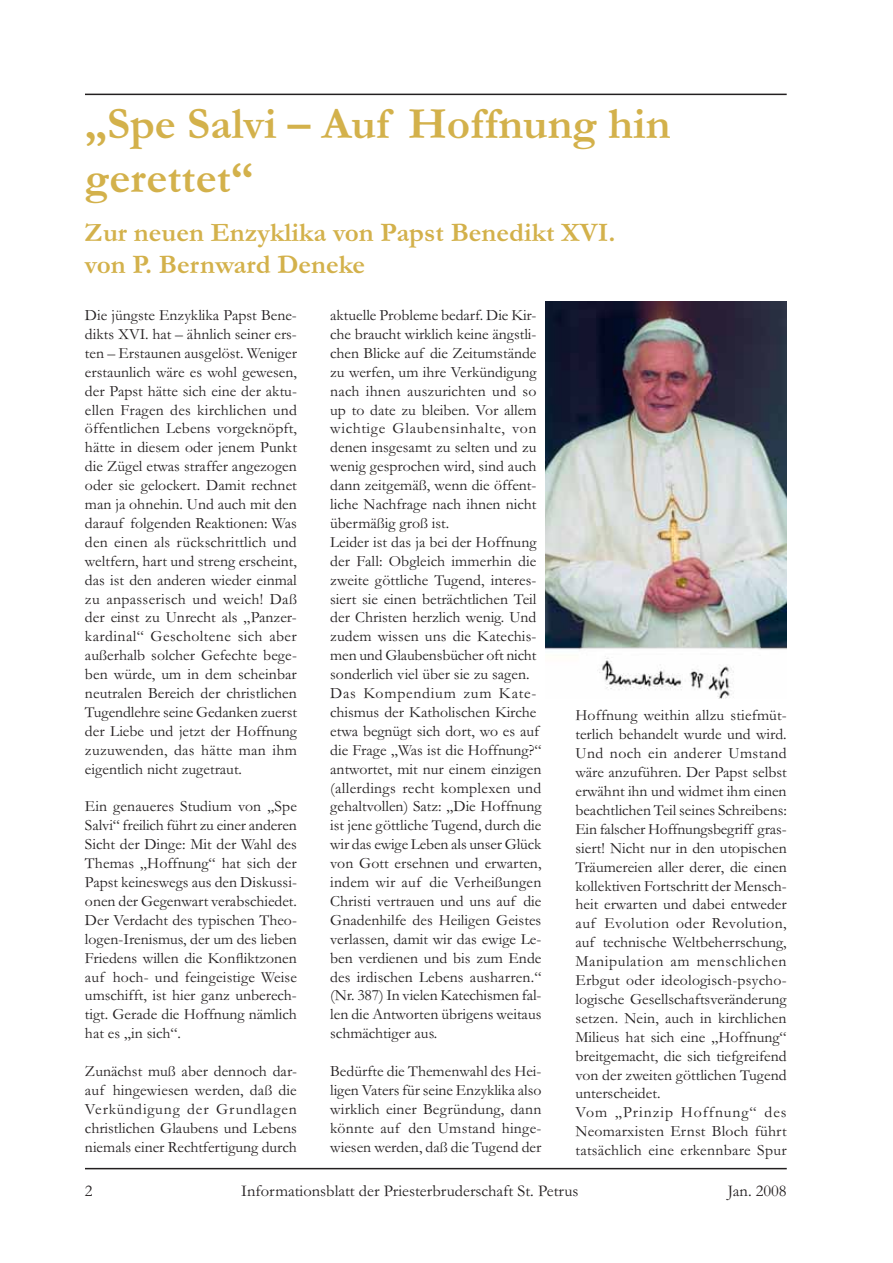
<style>
.page{position:relative;width:893px;height:1263px;background:#fff}
.page>*{position:absolute;margin:0;border:0;box-sizing:border-box;transform-origin:0 0}
.t1{font:700 45px/54px "Garamond";color:#d3b14b}
.t2{font:700 27px/32.4px "Garamond";color:#d3b14b}
.t3{font:16.5px "Garamond";color:#231f20}
.t4{font:15.75px/18.9px "Garamond";color:#231f20;text-align:justify}
</style>
<div class="page">
<hr style="left:85px;top:1168px;width:702px;height:1px;background:#231f20">
<hr style="left:85px;top:94px;width:702px;height:1px;background:#231f20">
<img style="left:545px;top:302px;width:242px;height:396px">
<h1 class="t1" style="left:85px;top:100px;width:587px">„Spe Salvi – Auf Hoffnung hin gerettet“</h1>
<h2 class="t2" style="left:85px;top:218px;width:532px">Zur neuen Enzyklika von Papst Benedikt XVI. von P. Bernward Deneke</h2>
<p class="t4" style="left:85px;top:307px;width:213px">Die jüngste Enzyklika Papst Bene&shy;dikts XVI. hat – ähnlich seiner ers&shy;ten – Erstaunen ausgelöst. Weniger erstaunlich wäre es wohl gewesen, der Papst hätte sich eine der aktu&shy;ellen Fragen des kirchlichen und öffentlichen Lebens vorgeknöpft, hätte in diesem oder jenem Punkt die Zügel etwas straffer angezogen oder sie gelockert. Damit rechnet man ja ohnehin. Und auch mit den darauf folgenden Reaktionen: Was den einen als rückschrittlich und weltfern, hart und streng erscheint, das ist den anderen wieder einmal zu anpasserisch und weich! Daß der einst zu Unrecht als „Panzer&shy;kardinal“ Gescholtene sich aber außerhalb solcher Gefechte bege&shy;ben würde, um in dem scheinbar neutralen Bereich der christlichen Tugendlehre seine Gedanken zuerst der Liebe und jetzt der Hoffnung zuzuwenden, das hätte man ihm eigentlich nicht zugetraut.</p>
<p class="t4" style="left:85px;top:799px;width:213px">Ein genaueres Studium von „Spe Salvi“ freilich führt zu einer anderen Sicht der Dinge: Mit der Wahl des Themas „Hoffnung“ hat sich der Papst keineswegs aus den Diskussi&shy;onen der Gegenwart verabschiedet.<br>Der Verdacht des typischen Theo&shy;logen-Irenismus, der um des lieben Friedens willen die Konfliktzonen auf hoch- und feingeistige Weise umschifft, ist hier ganz unberech&shy;tigt. Gerade die Hoffnung nämlich hat es „in sich“.</p>
<p class="t4" style="left:85px;top:1063px;width:213px">Zunächst muß aber dennoch dar&shy;auf hingewiesen werden, daß die Verkündigung der Grundlagen christlichen Glaubens und Lebens niemals einer Rechtfertigung durch</p>
<p class="t4" style="left:330px;top:307px;width:213px;text-align:left">aktuelle Probleme bedarf. Die Kir&shy;che braucht wirklich keine ängstli&shy;chen Blicke auf die Zeitumstände zu werfen, um ihre Verkündigung nach ihnen auszurichten und so up to date zu bleiben. Vor allem wichtige Glaubensinhalte, von denen insgesamt zu selten und zu wenig gesprochen wird, sind auch dann zeitgemäß, wenn die öffent&shy;liche Nachfrage nach ihnen nicht übermäßig groß ist.<br>Leider ist das ja bei der Hoffnung der Fall: Obgleich immerhin die zweite göttliche Tugend, interes&shy;siert sie einen beträchtlichen Teil der Christen herzlich wenig. Und zudem wissen uns die Katechis&shy;men und Glaubensbücher oft nicht sonderlich viel über sie zu sagen.<br>Das Kompendium zum Kate&shy;chismus der Katholischen Kirche etwa begnügt sich dort, wo es auf die Frage „Was ist die Hoffnung?“ antwortet, mit nur einem einzigen (allerdings recht komplexen und gehaltvollen) Satz: „Die Hoffnung ist jene göttliche Tugend, durch die wir das ewige Leben als unser Glück von Gott ersehnen und erwarten, indem wir auf die Verheißungen<br>Christi vertrauen und uns auf die<br>Gnadenhilfe des Heiligen Geistes verlassen, damit wir das ewige Le&shy;ben verdienen und bis zum Ende des irdischen Lebens ausharren.“ (Nr. 387) In vielen Katechismen fal&shy;len die Antworten übrigens weitaus schmächtiger aus.</p>
<p class="t4" style="left:330px;top:1063px;width:213px">Bedürfte die Themenwahl des Hei&shy;ligen Vaters für seine Enzyklika also wirklich einer Begründung, dann könnte auf den Umstand hinge&shy;wiesen werden, daß die Tugend der</p>
<p class="t4" style="left:575px;top:708px;width:213px;text-align:left">Hoffnung weithin allzu stiefmüt&shy;terlich behandelt wurde und wird.<br>Und noch ein anderer Umstand wäre anzuführen. Der Papst selbst erwähnt ihn und widmet ihm einen beachtlichen Teil seines Schreibens:<br>Ein falscher Hoffnungsbegriff gras&shy;siert! Nicht nur in den utopischen Träumereien aller derer, die einen kollektiven Fortschritt der Mensch&shy;heit erwarten und dabei entweder auf Evolution oder Revolution, auf technische Weltbeherrschung, Manipulation am menschlichen Erbgut oder ideologisch-psycho&shy;logische Gesellschaftsveränderung setzen. Nein, auch in kirchlichen Milieus hat sich eine „Hoffnung“ breitgemacht, die sich tiefgreifend von der zweiten göttlichen Tugend unterscheidet.<br>Vom „Prinzip Hoffnung“ des Neomarxisten Ernst Bloch führt tatsächlich eine erkennbare Spur</p>
<p class="t3" style="left:85px;top:1186px;width:9px">2</p>
<p class="t3" style="left:241px;top:1186px;width:339px">Informationsblatt der Priesterbruderschaft St. Petrus</p>
<p class="t3" style="left:728px;top:1186px;width:60px">Jan. 2008</p>
</div>
